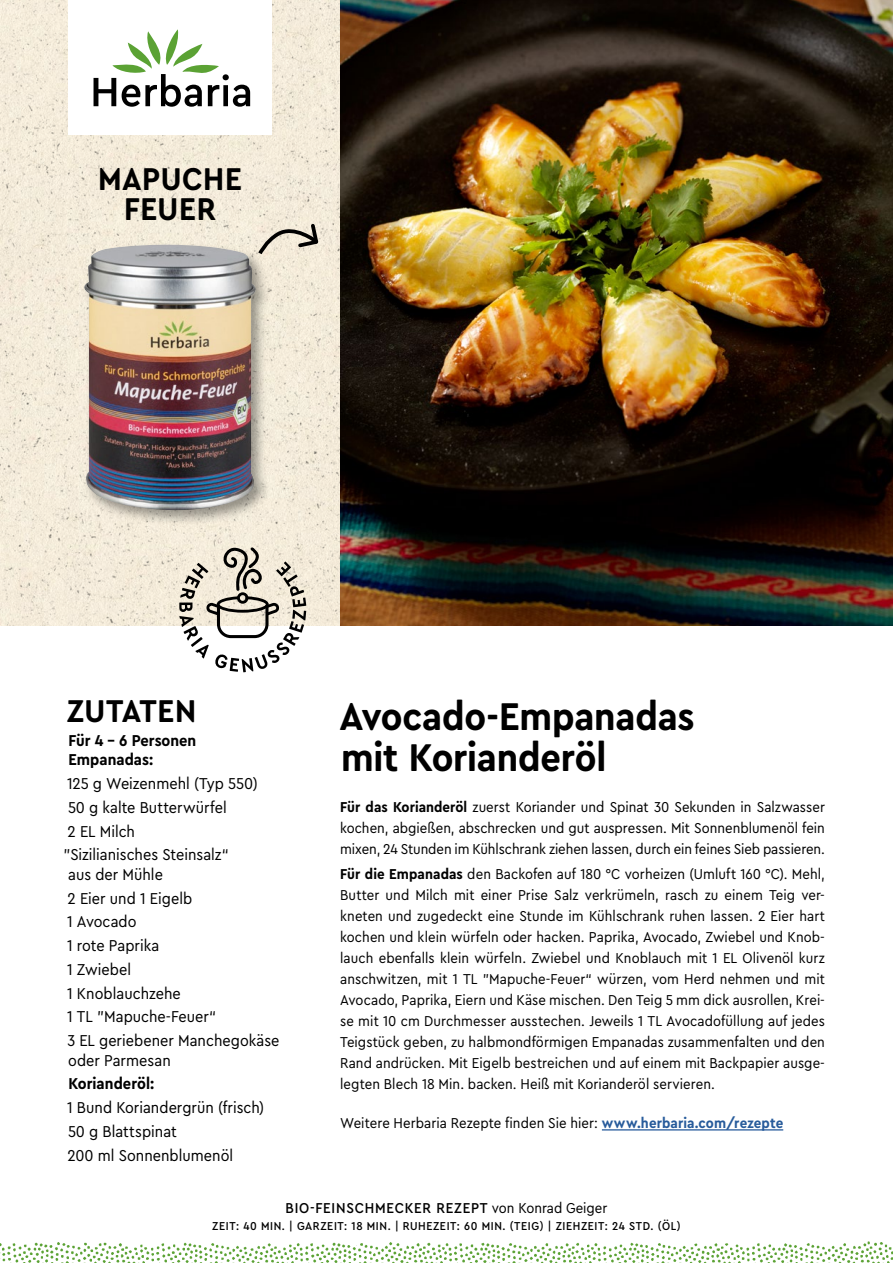
<style>
.page{position:relative;width:893px;height:1263px;background:#fff}
.page>*{position:absolute;margin:0;border:0;box-sizing:border-box;transform-origin:0 0}
.t1{font:700 40.5px/40.5px "Cera Compact Rounded";letter-spacing:-.005em;color:#000}
.t2{font:700 33px/30px "Cera Compact Rounded";letter-spacing:.015em;color:#000;text-align:center}
.t3{font:16.5px/23.7px "Cera Compact Pro";color:#000}
.t4{font:700 16.5px/19.5px "Cera Compact Pro";color:#000}
.t5{font:15px/21px "Cera Compact Pro";letter-spacing:.005em;color:#000;text-align:justify}
.t6{font:500 15px "Cera Compact Pro";letter-spacing:.05em;color:#000}
.t7{font:500 12px "Cera Compact Pro";letter-spacing:.05em;color:#000}
.s1{font-weight:700}
.s2{font-weight:700;color:#275b9b}
.s3{font-weight:400}
</style>
<div class="page">
<img style="left:0;top:0;width:893px;height:625px">
<div style="left:81px;top:241px;width:191px;height:286px;background:#000;opacity:.39"></div>
<img style="left:81px;top:245px;width:176px;height:267px">
<hr style="left:602px;top:1129px;width:181px;height:1px;background:#275b9b">
<svg style="left:256px;top:219px;width:65px;height:38px;background:#cdc6b7"></svg>
<div style="left:69px;top:0;width:203px;height:135px;background:#fff"></div>
<svg style="left:94px;top:29px;width:156px;height:78px"></svg>
<img style="left:0;top:1241px;width:893px;height:22px">
<svg style="left:179px;top:547px;width:127px;height:125px"></svg>
<h2 class="t2" style="left:98px;top:163px;width:145px">MAPUCHE<br>FEUER</h2>
<h2 class="t2" style="left:67px;top:694px;width:131px">ZUTATEN</h2>
<p class="t4" style="left:68px;top:730px;width:129px">Für 4 - 6 Personen<br>Empanadas:</p>
<p class="t3" style="left:63px;top:771px;width:196px">125 g Weizenmehl (Typ 550)<br>50 g kalte Butterwürfel<br>2 EL Milch<br>”Sizilianisches Steinsalz“</p>
<p class="t3" style="left:67px;top:862px;width:214px">aus der Mühle<br>2 Eier und 1 Eigelb<br>1 Avocado<br>1 rote Paprika<br>1 Zwiebel<br>1 Knoblauchzehe<br>1 TL ”Mapuche-Feuer“<br>3 EL geriebener Manchegokäse</p>
<p class="t3" style="left:68px;top:1047px;width:104px">oder Parmesan</p>
<p class="t4" style="left:68px;top:1073px;width:88px">Korianderöl:</p>
<p class="t3" style="left:67px;top:1095px;width:199px">1 Bund Koriandergrün (frisch)<br>50 g Blattspinat<br>200 ml Sonnenblumenöl</p>
<h1 class="t1" style="left:340px;top:695px;width:356px">Avocado-Empanadas mit Korianderöl</h1>
<p class="t5" style="left:340px;top:795px;width:486px"><span class="s1">Für das Korianderöl</span> zuerst Koriander und Spinat 30 Sekunden in Salzwasser kochen, abgießen, abschrecken und gut auspressen. Mit Sonnenblumenöl fein mixen, 24 Stunden im Kühlschrank ziehen lassen, durch ein feines Sieb passieren.</p>
<p class="t5" style="left:340px;top:863px;width:486px"><span class="s1">Für die Empanadas</span> den Backofen auf 180 °C vorheizen (Umluft 160 °C). Mehl, Butter und Milch mit einer Prise Salz verkrümeln, rasch zu einem Teig ver&shy;kneten und zugedeckt eine Stunde im Kühlschrank ruhen lassen. 2 Eier hart kochen und klein würfeln oder hacken. Paprika, Avocado, Zwiebel und Knob&shy;lauch ebenfalls klein würfeln. Zwiebel und Knoblauch mit 1 EL Olivenöl kurz anschwitzen, mit 1 TL ”Mapuche-Feuer“ würzen, vom Herd nehmen und mit Avocado, Paprika, Eiern und Käse mischen. Den Teig 5 mm dick ausrollen, Krei&shy;se mit 10 cm Durchmesser ausstechen. Jeweils 1 TL Avocadofüllung auf jedes Teigstück geben, zu halbmondförmigen Empanadas zusammenfalten und den Rand andrücken. Mit Eigelb bestreichen und auf einem mit Backpapier ausge&shy;legten Blech 18 Min. backen. Heiß mit Korianderöl servieren.</p>
<p class="t5" style="left:340px;top:1112px;width:445px">Weitere Herbaria Rezepte finden Sie hier: <span class="s2">www.herbaria.com/rezepte</span></p>
<p class="t6" style="left:286px;top:1198px;width:323px">BIO-FEINSCHMECKER REZEPT <span class="s3">von Konrad Geiger</span></p>
<p class="t7" style="left:212px;top:1218px;width:470px">ZEIT: 40 MIN. | GARZEIT: 18 MIN. | RUHEZEIT: 60 MIN. (TEIG) | ZIEHZEIT: 24 STD. (ÖL)</p>
</div>
